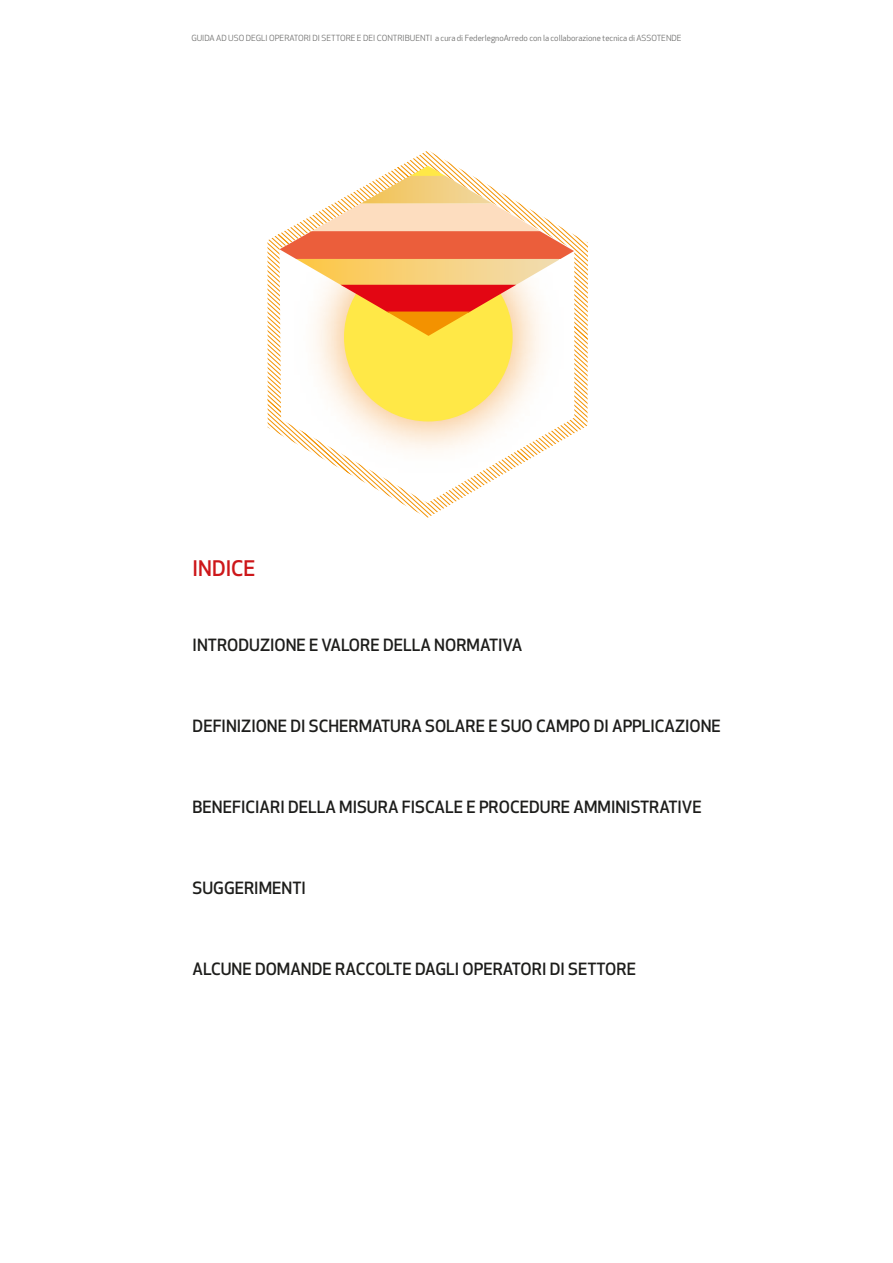
<style>
.page{position:relative;width:893px;height:1263px;background:#fff}
.page>*{position:absolute;margin:0;border:0;box-sizing:border-box;transform-origin:0 0}
.t1{font:500 21px "Apex New";color:#cd171a}
.t2{font:500 16.5px "Apex New";color:#1d1d1b}
.t3{font:8.25px "Apex New";color:#6b6b6a}
</style>
<div class="page">
<svg style="left:267px;top:238px;width:280px;height:215px"></svg>
<svg style="left:277px;top:234px;width:289px;height:208px"></svg>
<svg style="left:281px;top:230px;width:294px;height:207px"></svg>
<svg style="left:286px;top:229px;width:299px;height:203px"></svg>
<svg style="left:290px;top:225px;width:298px;height:202px"></svg>
<svg style="left:298px;top:222px;width:290px;height:199px"></svg>
<svg style="left:302px;top:218px;width:286px;height:198px"></svg>
<svg style="left:307px;top:216px;width:281px;height:195px"></svg>
<svg style="left:311px;top:213px;width:277px;height:193px"></svg>
<svg style="left:316px;top:151px;width:272px;height:250px"></svg>
<p class="t3" style="left:191px;top:33px;width:492px">GUIDA AD USO DEGLI OPERATORI DI SETTORE E DEI CONTRIBUENTI a cura di FederlegnoArredo con la collaborazione tecnica di ASSOTENDE</p>
<p class="t1" style="left:193px;top:554px;width:64px">INDICE</p>
<p class="t2" style="left:193px;top:634px;width:331px">INTRODUZIONE E VALORE DELLA NORMATIVA</p>
<p class="t2" style="left:193px;top:715px;width:530px">DEFINIZIONE DI SCHERMATURA SOLARE E SUO CAMPO DI APPLICAZIONE</p>
<p class="t2" style="left:193px;top:796px;width:511px">BENEFICIARI DELLA MISURA FISCALE E PROCEDURE AMMINISTRATIVE</p>
<p class="t2" style="left:193px;top:877px;width:115px">SUGGERIMENTI</p>
<p class="t2" style="left:193px;top:958px;width:445px">ALCUNE DOMANDE RACCOLTE DAGLI OPERATORI DI SETTORE</p>
</div>
